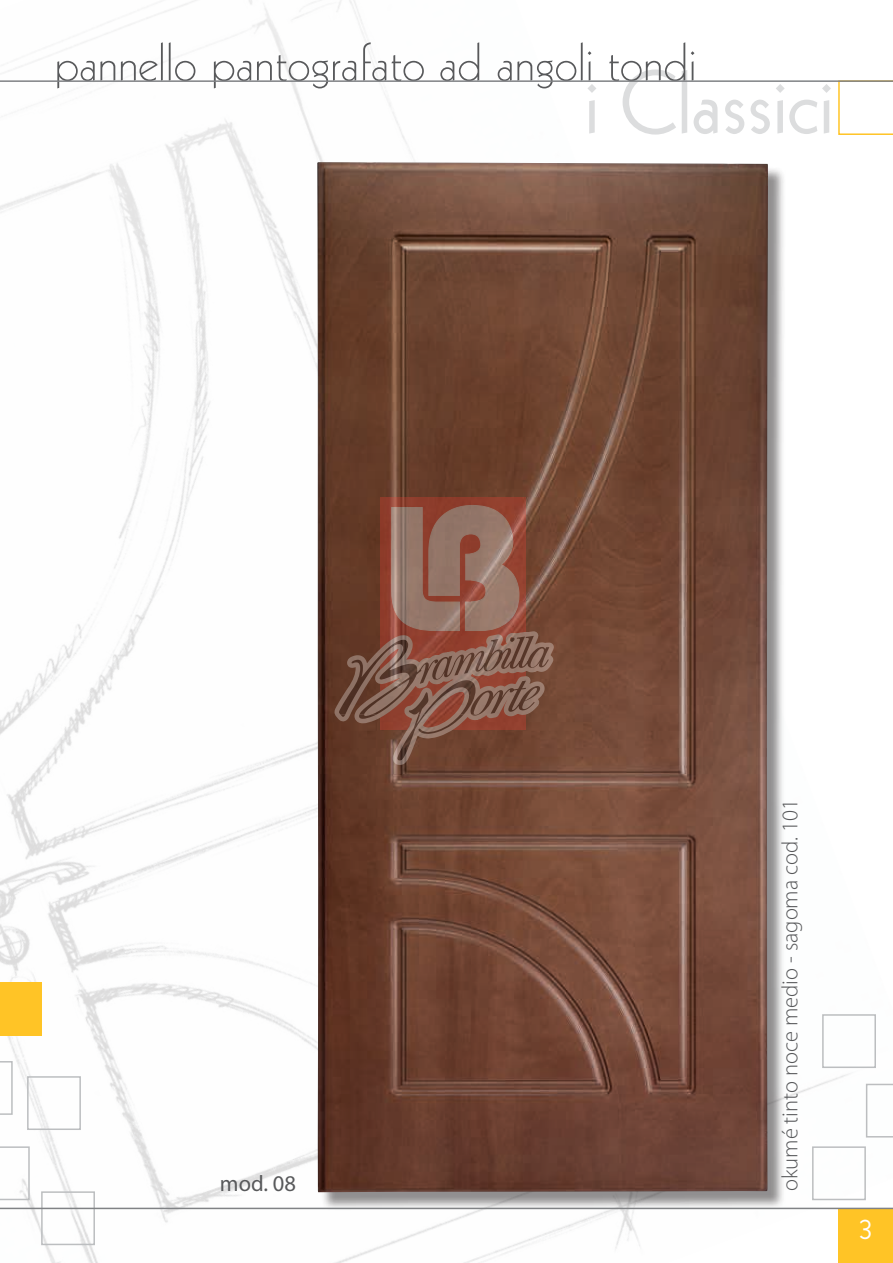
<style>
.page{position:relative;width:893px;height:1263px;background:#fff}
.page>*{position:absolute;margin:0;border:0;box-sizing:border-box;transform-origin:0 0}
.t1{font:86.1px "Kabel";color:#dcddde}
.t2{font:300 52.5px "Kabel";color:#58595b}
.t3{font:30px "Kabel";color:#fff}
.t4{font:300 22.5px "Myriad Pro";color:#58595b}
.t5{font:22.5px "Myriad Pro";color:#58595b}
</style>
<div class="page">
<img style="left:0;top:587px;width:893px;height:676px">
<svg style="left:0;top:0;width:413px;height:587px"></svg>
<div style="left:838px;top:1209px;width:55px;height:54px;background:#ffc426"></div>
<svg style="left:838px;top:82px;width:55px;height:53px"></svg>
<div style="left:41px;top:1191px;width:54px;height:54px;border:2px solid #bcbec0"></div>
<div style="left:320px;top:165px;width:467px;height:1046px;background:#231f20;opacity:.5"></div>
<img style="left:317px;top:162px;width:451px;height:1030px">
<div style="left:27px;top:1076px;width:54px;height:54px;border:2px solid #bcbec0"></div>
<div style="left:812px;top:1146px;width:54px;height:54px;border:2px solid #bcbec0"></div>
<svg style="left:866px;top:1084px;width:27px;height:53px"></svg>
<div style="left:822px;top:1014px;width:54px;height:54px;border:2px solid #bcbec0"></div>
<svg style="left:0;top:1146px;width:30px;height:54px"></svg>
<div style="left:0;top:982px;width:41px;height:54px;background:#ffc426"></div>
<hr style="left:0;top:1208px;width:893px;height:1px;background:#808285">
<svg style="left:0;top:1061px;width:13px;height:54px"></svg>
<hr style="left:0;top:80px;width:893px;height:2px;background:#808285">
<svg style="left:334px;top:497px;width:221px;height:269px;background:#744331"></svg>
<svg style="left:339px;top:505px;width:210px;height:255px;background:#835747"></svg>
<h2 class="t2" style="left:54px;top:33px;width:644px">pannello pantografato ad angoli tondi</h2>
<h1 class="t1" style="left:585px;top:53px;width:251px">i Classici</h1>
<p class="t5" style="left:220px;top:1171px;width:78px">mod. 08</p>
<p class="t4" style="left:778px;top:1191px;width:394px;rotate:-90deg">okumé tinto noce medio - sagoma cod. 101</p>
<h3 class="t3" style="left:859px;top:1211px;width:16px">3</h3>
</div>
